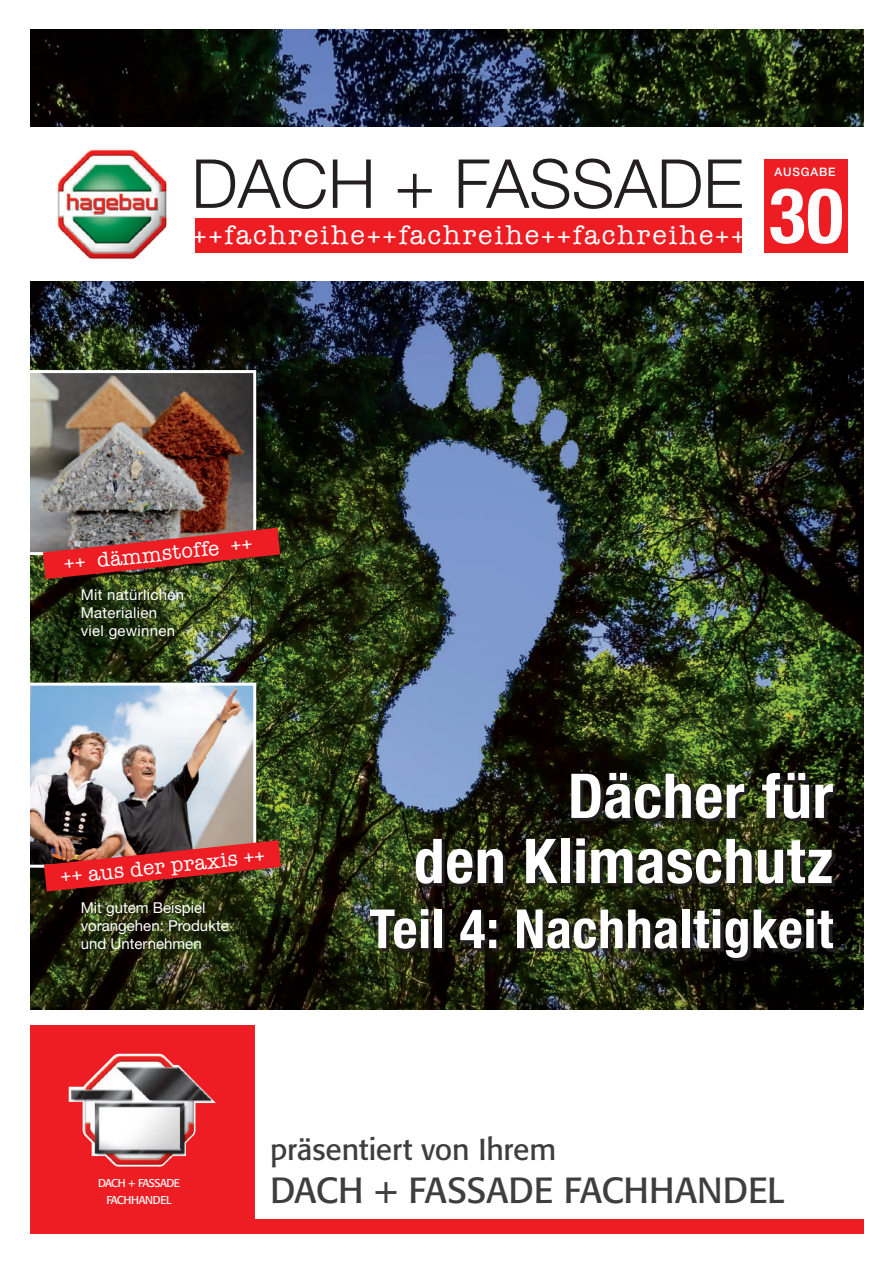
<style>
.page{position:relative;width:893px;height:1263px;background:#fff}
.page>*{position:absolute;margin:0;border:0;box-sizing:border-box;transform-origin:0 0}
.t1{font:700 condensed 76.8px "Helvetica Neue";color:#fff}
.t2{font:300 67.65px "Helvetica Neue";color:#231f20}
.t3{font:700 condensed 61.8px/65.1px "Helvetica Neue";letter-spacing:.01em;color:#fff;text-align:right}
.t4{font:700 condensed 54px "Helvetica Neue";letter-spacing:.01em;color:#fff}
.t5{font:36px "Formata";letter-spacing:-.005em;color:#3e3e3f}
.t6{font:30px "Formata";letter-spacing:-.005em;color:#3e3e3f}
.t7{font:27.15px "American Typewriter";letter-spacing:.08em;color:#fff}
.t8{font:21px "American Typewriter";color:#fff}
.t9{font:15px/18px "Helvetica Neue";color:#fff}
.t10{font:15px/18px "Helvetica Neue";letter-spacing:.02em;color:#fff}
.t11{font:500 11.7px "Helvetica Neue";letter-spacing:.07em;color:#fff}
.t12{font:11.25px/16.5px "Formata";letter-spacing:-.04em;color:#fff;text-align:center}
</style>
<div class="page">
<img style="left:30px;top:30px;width:833px;height:97px">
<img style="left:30px;top:281px;width:833px;height:729px">
<img style="left:30px;top:370px;width:226px;height:185px">
<img style="left:30px;top:687px;width:222px;height:177px">
<div style="left:10px;top:683px;width:246px;height:185px;border:3px solid #fff"></div>
<svg style="left:373px;top:776px;width:463px;height:185px;background:#252919"></svg>
<img style="left:43px;top:528px;width:237px;height:51px">
<img style="left:44px;top:840px;width:237px;height:51px">
<div style="left:30px;top:1025px;width:833px;height:208px;background:#ee1d23"></div>
<div style="left:255px;top:1017px;width:621px;height:201px;background:#fff"></div>
<img style="left:69px;top:1054px;width:147px;height:113px">
<div style="left:0;top:0;width:30px;height:1263px;background:#fff"></div>
<div style="left:196px;top:218px;width:546px;height:35px;background:#ee1d23"></div>
<div style="left:764px;top:160px;width:84px;height:93px;background:#ee1d23"></div>
<img style="left:74px;top:149px;width:19px;height:16px">
<h2 class="t2" style="left:191px;top:142px;width:554px">DACH + FASSADE</h2>
<h3 class="t7" style="left:193px;top:214px;width:553px">++fachreihe++fachreihe++fachreihe++</h3>
<p class="t11" style="left:775px;top:165px;width:63px">AUSGABE</p>
<h1 class="t1" style="left:769px;top:169px;width:76px">30</h1>
<h3 class="t8" style="left:62px;top:548px;width:191px;rotate:-6deg">++ dämmstoffe ++</h3>
<p class="t10" style="left:81px;top:585px;width:105px">Mit natürlichen<br>Materialien<br>viel gewinnen</p>
<h3 class="t8" style="left:59px;top:861px;width:207px;rotate:-6deg">++ aus der praxis ++</h3>
<p class="t9" style="left:81px;top:899px;width:150px">Mit gutem Beispiel vorangehen: Produkte und Unternehmen</p>
<h3 class="t3" style="left:414px;top:762px;width:421px">Dächer für<br>den Klimaschutz</h3>
<h3 class="t4" style="left:369px;top:896px;width:465px">Teil 4: Nachhaltigkeit</h3>
<p class="t12" style="left:98px;top:1175px;width:83px">DACH + FASSADE<br>FACHHANDEL</p>
<h3 class="t6" style="left:270px;top:1131px;width:288px">PRÄSENTIERT VON IHREM</h3>
<h3 class="t5" style="left:270px;top:1169px;width:516px">DACH + FASSADE FACHHANDEL</h3>
</div>
